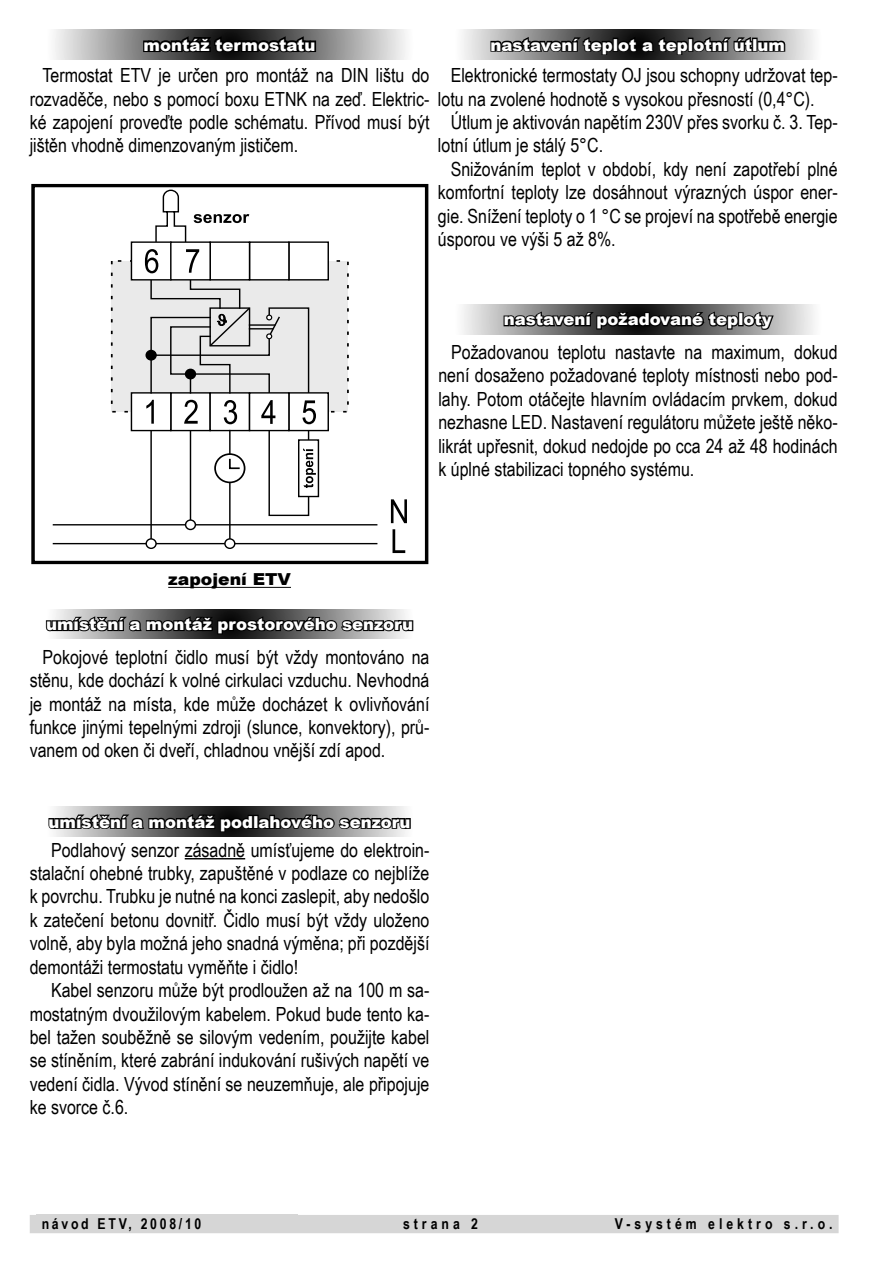
<style>
.page{position:relative;width:893px;height:1263px;background:#fff}
.page>*{position:absolute;margin:0;border:0;box-sizing:border-box;transform-origin:0 0}
.t1{font:19.5px/23.4px "Arial Narrow";color:#000;text-align:justify}
.t2{font:900 16.5px "Arial";color:#fff}
.t3{font:900 16.5px "Arial";color:#000;scale:1.04 1}
.t4{font:700 15px "Arial Narrow";letter-spacing:.265em;color:#000}
.t5{font:700 15px "Arial Narrow";letter-spacing:.18em;color:#000}
</style>
<div class="page">
<svg style="left:55px;top:30px;width:351px;height:30px;background:#9e9e9e"></svg>
<svg style="left:142px;top:34px;width:176px;height:22px;background:#1e1e1e"></svg>
<svg style="left:463px;top:30px;width:351px;height:30px;background:#969696"></svg>
<svg style="left:489px;top:35px;width:297px;height:21px;background:#383838"></svg>
<svg style="left:55px;top:609px;width:350px;height:30px;background:#7b7b7b"></svg>
<svg style="left:45px;top:614px;width:369px;height:21px;background:#484848"></svg>
<svg style="left:55px;top:807px;width:350px;height:30px;background:#7b7b7b"></svg>
<svg style="left:48px;top:812px;width:363px;height:21px;background:#464646"></svg>
<hr style="left:185px;top:858px;width:60px;height:1px;background:#000">
<svg style="left:463px;top:304px;width:351px;height:30px;background:#9b9b9b"></svg>
<svg style="left:502px;top:310px;width:273px;height:21px;background:#343434"></svg>
<hr style="left:168px;top:587px;width:123px;height:1px;background:#000">
<div style="left:112px;top:261px;width:236px;height:151px;background:#eaeaea"></div>
<svg style="left:391px;top:499px;width:16px;height:24px"></svg>
<svg style="left:393px;top:529px;width:12px;height:24px"></svg>
<div style="left:31px;top:184px;width:397px;height:380px;border:3px solid #000"></div>
<hr style="left:53px;top:524px;width:324px;height:1px;background:#000">
<hr style="left:53px;top:543px;width:324px;height:1px;background:#000">
<hr style="left:150px;top:431px;width:2px;height:113px;background:#000">
<svg style="left:146px;top:539px;width:10px;height:9px"></svg>
<div style="left:145px;top:538px;width:12px;height:11px;border:1px solid #000;border-radius:50%"></div>
<hr style="left:190px;top:412px;width:1px;height:113px;background:#000">
<svg style="left:186px;top:520px;width:9px;height:9px"></svg>
<div style="left:185px;top:519px;width:11px;height:11px;border:1px solid #000;border-radius:50%"></div>
<svg style="left:194px;top:214px;width:55px;height:9px"></svg>
<svg style="left:155px;top:189px;width:32px;height:52px"></svg>
<div style="left:131px;top:393px;width:40px;height:38px;background:#fff"></div>
<div style="left:131px;top:392px;width:41px;height:39px;border:1px solid #000"></div>
<div style="left:298px;top:439px;width:21px;height:58px;border:1px solid #000"></div>
<div style="left:131px;top:242px;width:40px;height:38px;background:#fff"></div>
<div style="left:131px;top:241px;width:41px;height:39px;border:1px solid #000"></div>
<div style="left:289px;top:242px;width:39px;height:38px;background:#fff"></div>
<div style="left:288px;top:241px;width:41px;height:39px;border:1px solid #000"></div>
<div style="left:249px;top:241px;width:41px;height:39px;border:1px solid #000"></div>
<div style="left:209px;top:241px;width:41px;height:39px;border:1px solid #000"></div>
<div style="left:170px;top:241px;width:41px;height:39px;border:1px solid #000"></div>
<hr style="left:229px;top:431px;width:2px;height:113px;background:#000">
<svg style="left:225px;top:539px;width:10px;height:9px"></svg>
<div style="left:224px;top:538px;width:11px;height:11px;border:1px solid #000;border-radius:50%"></div>
<div style="left:289px;top:393px;width:39px;height:38px;background:#fff"></div>
<div style="left:288px;top:392px;width:41px;height:39px;border:1px solid #000"></div>
<svg style="left:145px;top:249px;width:171px;height:268px"></svg>
<div style="left:30px;top:1215px;width:809px;height:18px;background:#d6d6d6"></div>
<div style="left:36px;top:1215px;width:261px;height:14px;background:#d6d6d6"></div>
<p class="t2" style="left:144px;top:33px;width:173px">montáž termostatu</p>
<p class="t2" style="left:491px;top:33px;width:296px">nastavení teplot a teplotní útlum</p>
<p class="t1" style="left:30px;top:63px;width:786px;text-align:left;text-indent:13px">Termostat ETV je určen pro montáž na DIN lištu do<br>rozvaděče, nebo s pomocí boxu ETNK na zeď. Elektric- lotu na zvolené hodnotě s vysokou přesností (0,4°C). ké zapojení proveďte podle schématu. Přívod musí být<br>jištěn vhodně dimenzovaným jističem.</p>
<p class="t1" style="left:451px;top:63px;width:388px">Elektronické termostaty OJ jsou schopny udržovat tep-</p>
<p class="t1" style="left:438px;top:110px;width:401px;text-indent:13px">Útlum je aktivován napětím 230V přes svorku č. 3. Tep&shy;lotní útlum je stálý 5°C.</p>
<p class="t1" style="left:438px;top:157px;width:401px;text-indent:13px">Snižováním teplot v období, kdy není zapotřebí plné komfortní teploty lze dosáhnout výrazných úspor ener&shy;gie. Snížení teploty o 1 °C se projeví na spotřebě energie úsporou ve výši 5 až 8%.</p>
<p class="t2" style="left:504px;top:307px;width:270px">nastavení požadované teploty</p>
<p class="t1" style="left:438px;top:340px;width:401px;text-indent:13px">Požadovanou teplotu nastavte na maximum, dokud není dosaženo požadované teploty místnosti nebo pod&shy;lahy. Potom otáčejte hlavním ovládacím prvkem, dokud nezhasne LED. Nastavení regulátoru můžete ještě něko&shy;likrát upřesnit, dokud nedojde po cca 24 až 48 hodinách k úplné stabilizaci topného systému.</p>
<p class="t3" style="left:168px;top:567px;width:120px">zapojení ETV</p>
<p class="t2" style="left:46px;top:612px;width:369px">umístění a montáž prostorového senzoru</p>
<p class="t1" style="left:30px;top:644px;width:401px;text-indent:13px">Pokojové teplotní čidlo musí být vždy montováno na stěnu, kde dochází k volné cirkulaci vzduchu. Nevhodná je montáž na místa, kde může docházet k ovlivňování funkce jinými tepelnými zdroji (slunce, konvektory), prů&shy;vanem od oken či dveří, chladnou vnější zdí apod.</p>
<p class="t2" style="left:49px;top:810px;width:363px">umístění a montáž podlahového senzoru</p>
<p class="t1" style="left:30px;top:837px;width:401px;text-indent:21px">Podlahový senzor zásadně umísťujeme do elektroin&shy;stalační ohebné trubky, zapuštěné v podlaze co nejblíže k povrchu. Trubku je nutné na konci zaslepit, aby nedošlo k zatečení betonu dovnitř. Čidlo musí být vždy uloženo volně, aby byla možná jeho snadná výměna; při pozdější demontáži termostatu vyměňte i čidlo!</p>
<p class="t1" style="left:30px;top:978px;width:401px;text-indent:21px">Kabel senzoru může být prodloužen až na 100 m sa&shy;mostatným dvoužilovým kabelem. Pokud bude tento ka&shy;bel tažen souběžně se silovým vedením, použijte kabel se stíněním, které zabrání indukování rušivých napětí ve vedení čidla. Vývod stínění se neuzemňuje, ale připojuje ke svorce č.6.</p>
<p class="t5" style="left:42px;top:1212px;width:161px">návod ETV, 2008/10</p>
<p class="t4" style="left:403px;top:1212px;width:77px">strana 2</p>
<p class="t4" style="left:615px;top:1212px;width:219px">V-systém elektro s.r.o.</p>
</div>
